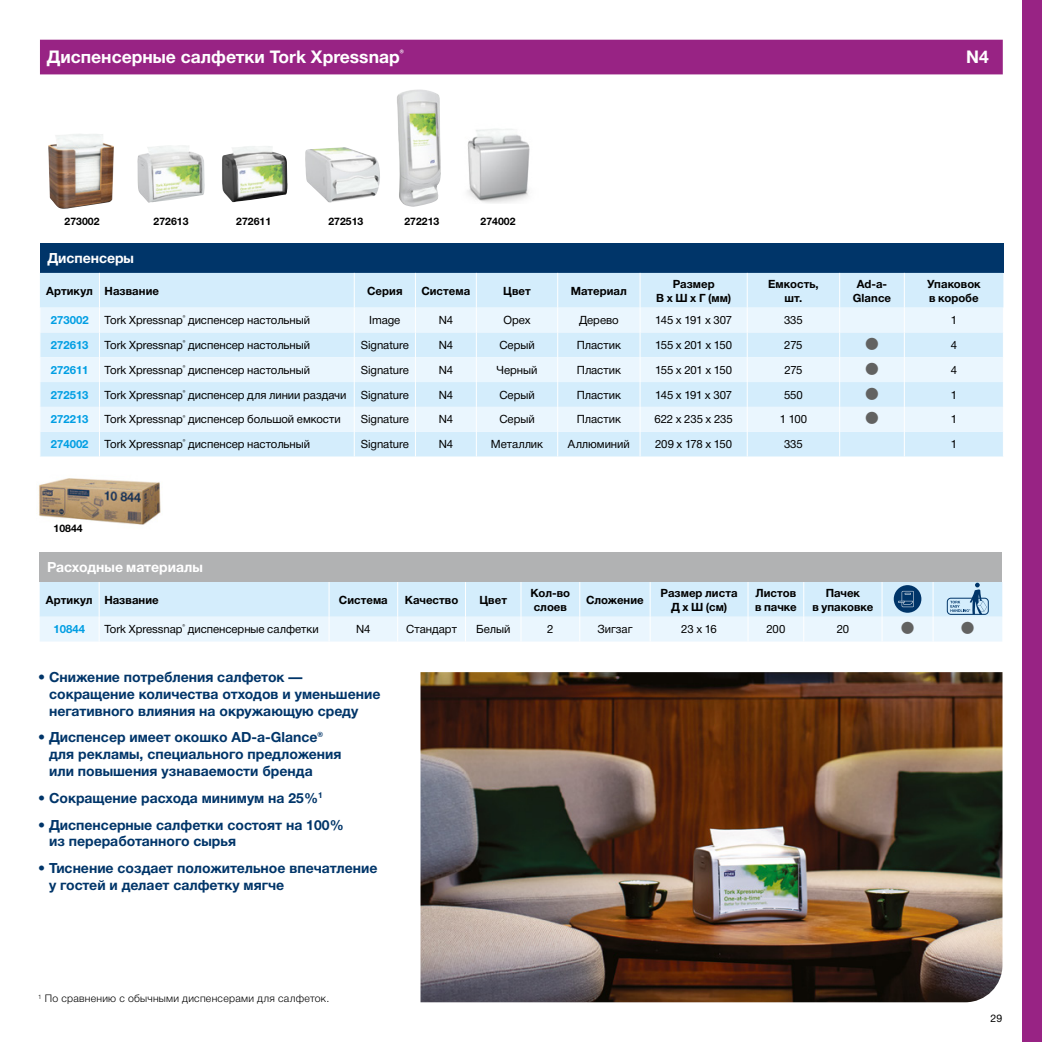
<style>
.page{position:relative;width:1042px;height:1042px;background:#fff}
.page>*{position:absolute;margin:0;border:0;box-sizing:border-box;transform-origin:0 0}
.t1{font:34.12px "Helvetica Neue Cyr";color:#626261}
.t2{font:700 17.5px "Helvetica Neue Cyr";color:#fff}
.t3{font:700 14px/16.8px "Helvetica Neue Cyr";color:#003569}
.t4{font:700 14px "Helvetica Neue Cyr";color:#fff}
.t5{font:11.38px "Helvetica Neue Cyr";letter-spacing:-.005em;color:#000}
.t6{font:700 11.38px/13.7px "Helvetica Neue Cyr";color:#000;text-align:center}
.t7{font:700 11.38px "Helvetica Neue Cyr";color:#009ee3}
.t8{font:11.38px "Helvetica Neue Cyr";letter-spacing:-.025em;color:#000}
.t9{font:11.38px "Helvetica Neue Cyr";letter-spacing:-.03em;color:#000}
.t10{font:300 10.5px "Helvetica Neue Cyr";letter-spacing:.025em;color:#000}
.t11{font:700 10.5px "Helvetica Neue Cyr";color:#000}
.t12{font:10.5px "Helvetica Neue Cyr";color:#000}
</style>
<div class="page">
<img style="left:39px;top:478px;width:122px;height:47px">
<div style="left:40px;top:243px;width:963px;height:30px;background:#003569"></div>
<div style="left:40px;top:273px;width:963px;height:183px;background:#d4edfc"></div>
<svg style="left:41px;top:308px;width:962px;height:124px;fill:#eaf6fe"></svg>
<hr style="left:99px;top:273px;width:1px;height:35px;background:#fff">
<hr style="left:354px;top:273px;width:1px;height:35px;background:#fff">
<hr style="left:415px;top:273px;width:1px;height:35px;background:#fff">
<hr style="left:476px;top:273px;width:1px;height:35px;background:#fff">
<hr style="left:557px;top:273px;width:1px;height:35px;background:#fff">
<hr style="left:640px;top:273px;width:1px;height:35px;background:#fff">
<hr style="left:747px;top:273px;width:1px;height:35px;background:#fff">
<hr style="left:839px;top:273px;width:1px;height:35px;background:#fff">
<hr style="left:904px;top:273px;width:1px;height:35px;background:#fff">
<svg style="left:40px;top:308px;width:1px;height:148px"></svg>
<svg style="left:99px;top:308px;width:1px;height:148px"></svg>
<svg style="left:354px;top:308px;width:1px;height:148px"></svg>
<svg style="left:415px;top:308px;width:1px;height:148px"></svg>
<svg style="left:476px;top:308px;width:1px;height:148px"></svg>
<svg style="left:557px;top:308px;width:1px;height:148px"></svg>
<svg style="left:640px;top:308px;width:1px;height:148px"></svg>
<svg style="left:747px;top:308px;width:1px;height:148px"></svg>
<svg style="left:839px;top:308px;width:1px;height:148px"></svg>
<svg style="left:904px;top:308px;width:1px;height:148px"></svg>
<img style="left:137px;top:145px;width:68px;height:58px">
<img style="left:305px;top:147px;width:75px;height:56px">
<img style="left:397px;top:89px;width:44px;height:118px">
<div style="left:40px;top:40px;width:963px;height:34px;background:#982384"></div>
<div style="left:1022px;top:0;width:20px;height:1042px;background:#982384"></div>
<div style="left:40px;top:552px;width:962px;height:30px;background:#b1b2b3"></div>
<svg style="left:40px;top:582px;width:962px;height:59px"></svg>
<img style="left:222px;top:146px;width:66px;height:56px">
<img style="left:48px;top:134px;width:66px;height:75px">
<img style="left:467px;top:129px;width:63px;height:74px">
<img style="left:420px;top:672px;width:582px;height:330px">
<h2 class="t2" style="left:47px;top:47px;width:358px">Диспенсерные салфетки Tork Xpressnap<sup>®</sup></h2>
<h2 class="t2" style="left:966px;top:47px;width:24px">N4</h2>
<p class="t11" style="left:65px;top:216px;width:37px">273002</p>
<p class="t11" style="left:154px;top:216px;width:37px">272613</p>
<p class="t11" style="left:236px;top:216px;width:37px">272611</p>
<p class="t11" style="left:328px;top:216px;width:37px">272513</p>
<p class="t11" style="left:404px;top:216px;width:37px">272213</p>
<p class="t11" style="left:480px;top:216px;width:37px">274002</p>
<p class="t4" style="left:47px;top:250px;width:88px">Диспенсеры</p>
<p class="t6" style="left:46px;top:284px;width:114px">Артикул Название</p>
<p class="t6" style="left:367px;top:284px;width:37px">Серия</p>
<p class="t6" style="left:421px;top:284px;width:50px">Система</p>
<p class="t6" style="left:503px;top:284px;width:29px">Цвет</p>
<p class="t6" style="left:571px;top:284px;width:58px">Материал</p>
<p class="t6" style="left:656px;top:277px;width:76px">Размер<br>В x Ш x Г (мм)</p>
<p class="t6" style="left:768px;top:277px;width:52px">Емкость, шт.</p>
<p class="t6" style="left:853px;top:277px;width:40px">Ad-a-<br>Glance</p>
<p class="t6" style="left:927px;top:277px;width:55px;text-align:left">Упаковок в коробе</p>
<p class="t7" style="left:51px;top:314px;width:39px">273002</p>
<p class="t5" style="left:105px;top:314px;width:207px">Tork Xpressnap<sup>®</sup> диспенсер настольный</p>
<p class="t5" style="left:369px;top:314px;width:33px">Image</p>
<p class="t5" style="left:439px;top:314px;width:16px">N4</p>
<p class="t5" style="left:503px;top:314px;width:29px">Орех</p>
<p class="t5" style="left:579px;top:314px;width:41px">Дерево</p>
<p class="t9" style="left:655px;top:314px;width:78px">145 x 191 x 307</p>
<p class="t5" style="left:784px;top:314px;width:20px">335</p>
<p class="t5" style="left:950px;top:314px;width:8px">1</p>
<p class="t7" style="left:51px;top:339px;width:39px">272613</p>
<p class="t5" style="left:105px;top:339px;width:207px">Tork Xpressnap<sup>®</sup> диспенсер настольный</p>
<p class="t5" style="left:361px;top:339px;width:50px">Signature</p>
<p class="t5" style="left:439px;top:339px;width:16px">N4</p>
<p class="t5" style="left:499px;top:339px;width:37px">Серый</p>
<p class="t5" style="left:577px;top:339px;width:46px">Пластик</p>
<p class="t8" style="left:655px;top:339px;width:79px">155 x 201 x 150</p>
<p class="t5" style="left:784px;top:339px;width:20px">275</p>
<h1 class="t1" style="left:863px;top:325px;width:95px">• <sup>4</sup></h1>
<p class="t7" style="left:51px;top:363px;width:39px">272611</p>
<p class="t5" style="left:105px;top:363px;width:207px">Tork Xpressnap<sup>®</sup> диспенсер настольный</p>
<p class="t5" style="left:361px;top:363px;width:50px">Signature</p>
<p class="t5" style="left:439px;top:363px;width:16px">N4</p>
<p class="t5" style="left:496px;top:363px;width:42px">Черный</p>
<p class="t5" style="left:577px;top:363px;width:46px">Пластик</p>
<p class="t8" style="left:655px;top:363px;width:79px">155 x 201 x 150</p>
<p class="t5" style="left:784px;top:363px;width:20px">275</p>
<h1 class="t1" style="left:863px;top:350px;width:95px">• <sup>4</sup></h1>
<p class="t7" style="left:51px;top:388px;width:39px">272513</p>
<p class="t5" style="left:105px;top:388px;width:243px">Tork Xpressnap<sup>®</sup> диспенсер для линии раздачи</p>
<p class="t5" style="left:361px;top:388px;width:50px">Signature</p>
<p class="t5" style="left:439px;top:388px;width:16px">N4</p>
<p class="t5" style="left:499px;top:388px;width:37px">Серый</p>
<p class="t5" style="left:577px;top:388px;width:46px">Пластик</p>
<p class="t9" style="left:655px;top:388px;width:78px">145 x 191 x 307</p>
<p class="t5" style="left:784px;top:388px;width:20px">550</p>
<h1 class="t1" style="left:863px;top:375px;width:95px">• <sup>1</sup></h1>
<p class="t7" style="left:51px;top:413px;width:39px">272213</p>
<p class="t5" style="left:105px;top:413px;width:238px">Tork Xpressnap<sup>®</sup> диспенсер большой емкости</p>
<p class="t5" style="left:361px;top:413px;width:50px">Signature</p>
<p class="t5" style="left:439px;top:413px;width:16px">N4</p>
<p class="t5" style="left:499px;top:413px;width:37px">Серый</p>
<p class="t5" style="left:577px;top:413px;width:46px">Пластик</p>
<p class="t5" style="left:654px;top:413px;width:80px">622 x 235 x 235</p>
<p class="t5" style="left:780px;top:413px;width:29px">1 100</p>
<h1 class="t1" style="left:863px;top:400px;width:95px">• <sup>1</sup></h1>
<p class="t7" style="left:51px;top:438px;width:39px">274002</p>
<p class="t5" style="left:105px;top:438px;width:207px">Tork Xpressnap<sup>®</sup> диспенсер настольный</p>
<p class="t5" style="left:361px;top:438px;width:50px">Signature</p>
<p class="t5" style="left:439px;top:438px;width:16px">N4</p>
<p class="t5" style="left:491px;top:438px;width:54px">Металлик</p>
<p class="t5" style="left:568px;top:438px;width:63px">Аллюминий</p>
<p class="t8" style="left:655px;top:438px;width:78px">209 х 178 х 150</p>
<p class="t5" style="left:784px;top:438px;width:20px">335</p>
<p class="t5" style="left:950px;top:438px;width:8px">1</p>
<p class="t11" style="left:54px;top:523px;width:31px">10844</p>
<p class="t4" style="left:47px;top:559px;width:157px">Расходные материалы</p>
<p class="t6" style="left:46px;top:593px;width:114px">Артикул Название</p>
<p class="t6" style="left:339px;top:593px;width:50px">Система</p>
<p class="t6" style="left:405px;top:593px;width:55px">Качество</p>
<p class="t6" style="left:479px;top:593px;width:29px">Цвет</p>
<p class="t6" style="left:530px;top:586px;width:41px;text-align:left">Кол-во слоев</p>
<p class="t6" style="left:586px;top:593px;width:59px">Сложение</p>
<p class="t6" style="left:660px;top:586px;width:78px">Размер листа<br>Д x Ш (см)</p>
<p class="t6" style="left:755px;top:586px;width:43px;text-align:left">Листов в пачке</p>
<p class="t6" style="left:812px;top:586px;width:63px">Пачек<br>в упаковке</p>
<p class="t7" style="left:53px;top:623px;width:33px">10844</p>
<p class="t5" style="left:104px;top:623px;width:216px">Tork Xpressnap<sup>®</sup> диспенсерные салфетки</p>
<p class="t5" style="left:356px;top:623px;width:16px">N4</p>
<p class="t5" style="left:406px;top:623px;width:52px">Стандарт</p>
<p class="t5" style="left:476px;top:623px;width:36px">Белый</p>
<p class="t5" style="left:547px;top:623px;width:8px">2</p>
<p class="t5" style="left:597px;top:623px;width:36px">Зигзаг</p>
<p class="t5" style="left:681px;top:623px;width:37px">23 x 16</p>
<p class="t5" style="left:766px;top:623px;width:20px">200</p>
<p class="t5" style="left:836px;top:623px;width:14px">20</p>
<h1 class="t1" style="left:899px;top:609px;width:79px">• •</h1>
<p class="t3" style="left:49px;top:669px;width:333px;text-indent:-11px">• Снижение потребления салфеток — сокращение количества отходов и уменьшение негативного влияния на окружающую среду</p>
<p class="t3" style="left:49px;top:729px;width:294px;text-indent:-11px">• Диспенсер имеет окошко AD-a-Glance® для рекламы, специального предложения или повышения узнаваемости бренда</p>
<p class="t3" style="left:38px;top:789px;width:286px">• Сокращение расхода минимум на 25%<sup>1</sup></p>
<p class="t3" style="left:49px;top:816px;width:296px;text-indent:-11px">• Диспенсерные салфетки состоят на 100% из переработанного сырья</p>
<p class="t3" style="left:49px;top:860px;width:330px;text-indent:-11px">• Тиснение создает положительное впечатление у гостей и делает салфетку мягче</p>
<p class="t10" style="left:38px;top:993px;width:293px"><sup>1</sup> По сравнению с обычными диспенсерами для салфеток.</p>
<p class="t12" style="left:990px;top:1012px;width:13px">29</p>
</div>
